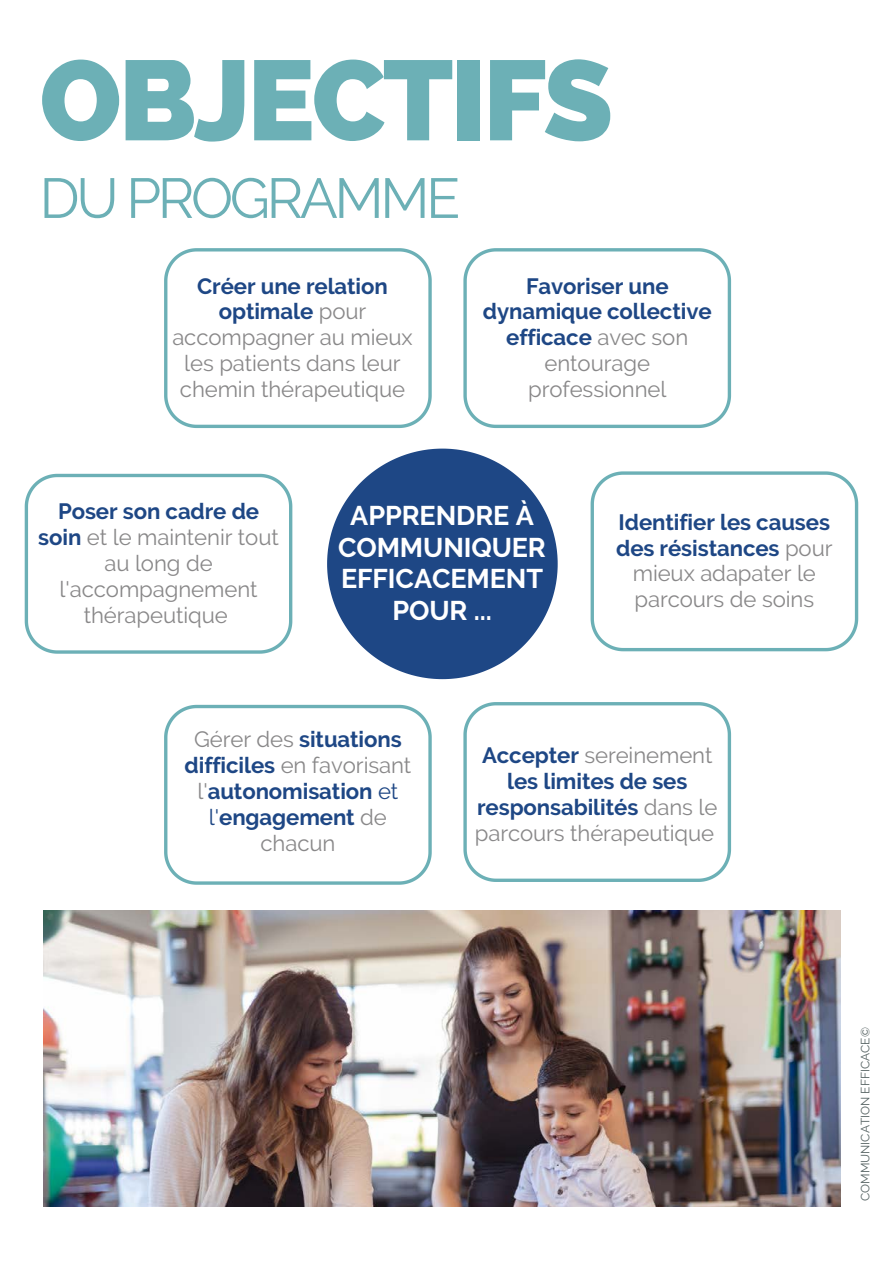
<style>
.page{position:relative;width:893px;height:1264px;background:#fff}
.page>*{position:absolute;margin:0;border:0;box-sizing:border-box;transform-origin:0 0}
.t1{font:800 113.1px "Raleway";letter-spacing:-.025em;color:#6cb0b6}
.t2{font:56.1px "Raleway";letter-spacing:-.06em;color:#6cb0b6}
.t3{font:700 27px/31.5px "Raleway";letter-spacing:-.005em;color:#fff;text-align:center}
.t4{font:22.2px/25.8px "Raleway";letter-spacing:-.005em;color:#898889;text-align:center}
.t5{font:700 22.2px/25.8px "Raleway";letter-spacing:-.005em;color:#1e4785;text-align:center}
.t6{font:12px "Raleway";color:#556262}
.s1{font-weight:700;color:#1e4785}
.s2{font-weight:400;color:#898889}
.s3{font-weight:400}
</style>
<div class="page">
<svg style="left:327px;top:448px;width:230px;height:231px;fill:#1e4785"></svg>
<svg style="left:25px;top:474px;width:267px;height:179px"></svg>
<svg style="left:164px;top:248px;width:267px;height:180px"></svg>
<svg style="left:590px;top:471px;width:268px;height:180px"></svg>
<svg style="left:164px;top:704px;width:267px;height:180px"></svg>
<svg style="left:463px;top:702px;width:268px;height:180px"></svg>
<svg style="left:463px;top:248px;width:268px;height:180px"></svg>
<img style="left:44px;top:910px;width:796px;height:296px">
<h1 class="t1" style="left:39px;top:34px;width:575px">OBJECTIFS</h1>
<h2 class="t2" style="left:39px;top:165px;width:422px">DU PROGRAMME</h2>
<p class="t4" style="left:172px;top:273px;width:242px"><span class="s1">Créer une relation optimale</span> pour accompagner au mieux les patients dans leur chemin thérapeutique</p>
<p class="t5" style="left:483px;top:273px;width:230px">Favoriser une dynamique collective efficace <span class="s2">avec son entourage professionnel</span></p>
<p class="t3" style="left:338px;top:500px;width:209px">APPRENDRE À<br>COMMUNIQUER<br>EFFICACEMENT<br>POUR ...</p>
<p class="t4" style="left:38px;top:498px;width:242px"><span class="s1">Poser son cadre de soin</span> et le maintenir tout au long de l'accompagnement thérapeutique</p>
<p class="t4" style="left:616px;top:509px;width:218px"><span class="s1">Identifier les causes des résistances</span> pour mieux adapater le parcours de soins</p>
<p class="t5" style="left:185px;top:726px;width:228px"><span class="s2">Gérer des</span> situations difficiles <span class="s2">en favorisant l'</span>autonomisation <span class="s3">et l'</span>engagement <span class="s2">de chacun</span></p>
<p class="t5" style="left:475px;top:742px;width:244px">Accepter <span class="s2">sereinement </span>les limites de ses responsabilités <span class="s2">dans le parcours thérapeutique</span></p>
<p class="t6" style="left:858px;top:1201px;width:175px;rotate:-90deg">COMMUNICATION EFFICACE©️</p>
</div>
